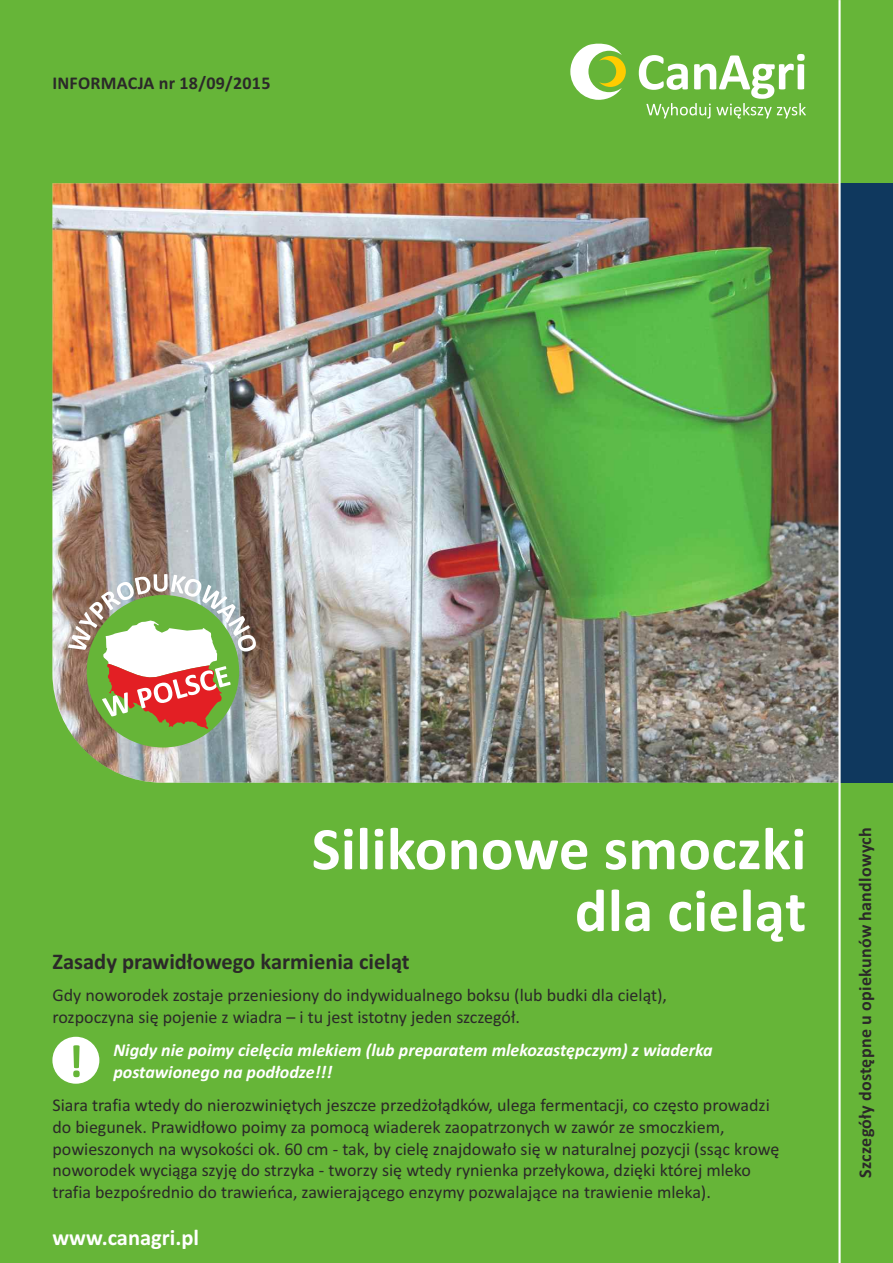
<style>
.page{position:relative;width:893px;height:1263px;background:#66b538}
.page>*{position:absolute;margin:0;border:0;box-sizing:border-box;transform-origin:0 0}
.t1{font:700 60.9px/61.8px "Calibri";letter-spacing:.005em;color:#fff;text-align:right}
.t2{font:700 22.5px "Calibri";color:#2b2929}
.t3{font:700 22.5px "Calibri";color:#fff}
.t4{font:18px/21.9px "Calibri";color:#2b2929}
.t5{font:italic 700 18px/21.9px "Calibri";color:#fff}
.t6{font:700 18px "Calibri";letter-spacing:.015em;color:#2b2929}
</style>
<div class="page">
<img style="left:52px;top:183px;width:786px;height:600px">
<div style="left:839px;top:183px;width:54px;height:600px;background:#0f385e"></div>
<hr style="left:838px;top:0;width:3px;height:1263px;background:#fff">
<div style="left:52px;top:1037px;width:47px;height:47px;background:#fff;border-radius:50%"></div>
<svg style="left:73px;top:1045px;width:7px;height:32px"></svg>
<svg style="left:570px;top:43px;width:56px;height:57px"></svg>
<svg style="left:639px;top:54px;width:167px;height:65px"></svg>
<div style="left:87px;top:595px;width:152px;height:152px;background:#66b538;border-radius:50%"></div>
<svg style="left:68px;top:574px;width:188px;height:155px"></svg>
<p class="t6" style="left:52px;top:76px;width:220px">INFORMACJA nr 18/09/2015</p>
<h1 class="t1" style="left:312px;top:823px;width:496px">Silikonowe smoczki dla cieląt</h1>
<p class="t2" style="left:52px;top:952px;width:359px">Zasady prawidłowego karmienia cieląt</p>
<p class="t4" style="left:52px;top:985px;width:616px">Gdy noworodek zostaje przeniesiony do indywidualnego boksu (lub budki dla cieląt), rozpoczyna się pojenie z wiadra – i tu jest istotny jeden szczegół.</p>
<p class="t5" style="left:113px;top:1041px;width:601px">Nigdy nie poimy cielęcia mlekiem (lub preparatem mlekozastępczym) z wiaderka postawionego na podłodze!!!</p>
<p class="t4" style="left:52px;top:1095px;width:728px">Siara trafia wtedy do nierozwiniętych jeszcze przedżołądków, ulega fermentacji, co często prowadzi do biegunek. Prawidłowo poimy za pomocą wiaderek zaopatrzonych w zawór ze smoczkiem, powieszonych na wysokości ok. 60 cm - tak, by cielę znajdowało się w naturalnej pozycji (ssąc krowę noworodek wyciąga szyję do strzyka - tworzy się wtedy rynienka przełykowa, dzięki której mleko trafia bezpośrednio do trawieńca, zawierającego enzymy pozwalające na trawienie mleka).</p>
<p class="t3" style="left:52px;top:1228px;width:148px">www.canagri.pl</p>
<p class="t6" style="left:858px;top:1177px;width:352px;rotate:-90deg">Szczegóły dostępne u opiekunów handlowych</p>
</div>
